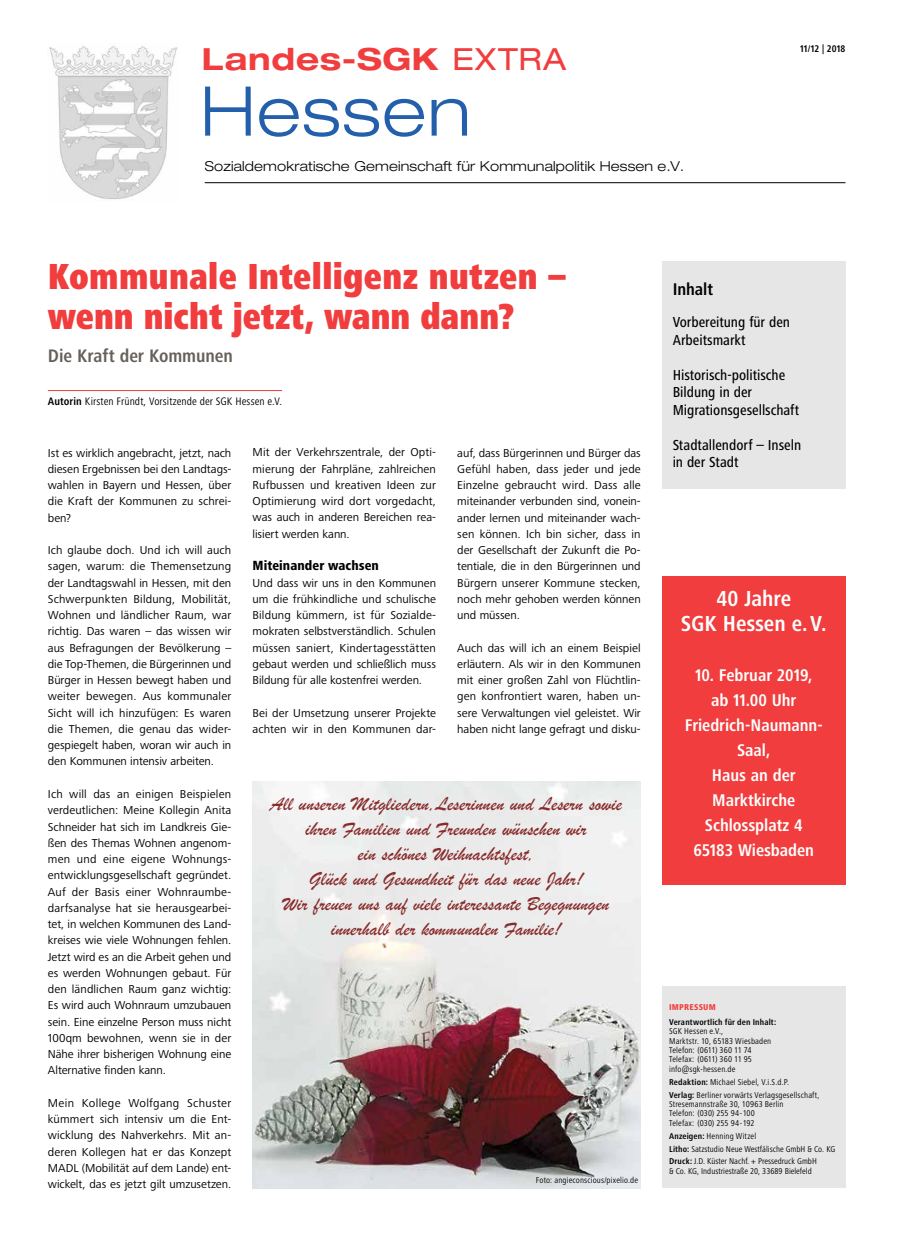
<style>
.page{position:relative;width:904px;height:1241px;background:#fff}
.page>*{position:absolute;margin:0;border:0;box-sizing:border-box;transform-origin:0 0}
.t1{font:300 expanded 68.62px "Helvetica Neue LT Pro";letter-spacing:.02em;color:#245fac}
.t2{font:900 condensed 37.5px/40px "Frutiger Next Pro";letter-spacing:.005em;color:#f13d3d;scale:.92 1}
.t3{font:700 expanded 30.5px "Helvetica Neue LT Pro";letter-spacing:.02em;color:#f13d3d}
.t4{font:700 condensed 22.5px/25px "Frutiger Next Pro";letter-spacing:-.005em;color:#fff;text-align:center}
.t5{font:20px/25px "Brush Script";color:#892b2b;text-align:center}
.t6{font:700 condensed 18.75px "Frutiger Next Pro";letter-spacing:-.005em;color:#66605c}
.t7{font:700 condensed 17.5px/25px "Frutiger Next Pro";letter-spacing:-.005em;color:#fff;text-align:center}
.t8{font:700 condensed 17.5px "Frutiger Next Pro";letter-spacing:-.005em;color:#000}
.t9{font:500 condensed 15px/17.5px "Frutiger Next Pro";letter-spacing:-.005em;color:#000}
.t10{font:300 expanded 13.75px "Helvetica Neue LT Pro";letter-spacing:.01em;color:#000}
.t11{font:800 condensed 13.75px "Frutiger Next Pro";letter-spacing:.005em;color:#000}
.t12{font:11.88px/16.2px "Frutiger Next Pro";color:#000;text-align:justify}
.t13{font:condensed 11.25px "Frutiger Next Pro";letter-spacing:.01em;color:#000}
.t14{font:700 condensed 10px "Frutiger Next Pro";letter-spacing:.005em;color:#000}
.t15{font:condensed 8.75px/9.4px "Frutiger Next Pro";letter-spacing:.015em;color:#000}
.t16{font:700 condensed 8.75px "Frutiger Next Pro";letter-spacing:.015em;color:#000}
.t17{font:800 condensed 8.75px "Frutiger Next Pro";letter-spacing:.025em;color:#f13d3d}
.s1{font-weight:400}
.s2{font-weight:700}
</style>
<div class="page">
<div style="left:662px;top:261px;width:183px;height:228px;background:#e7e6e6"></div>
<hr style="left:48px;top:390px;width:234px;height:1px;background:#f13d3d">
<hr style="left:205px;top:182px;width:640px;height:1px;background:#000">
<img style="left:49px;top:46px;width:128px;height:153px">
<img style="left:252px;top:781px;width:388px;height:407px">
<div style="left:662px;top:986px;width:183px;height:202px;background:#e7e6e6"></div>
<div style="left:662px;top:575px;width:183px;height:309px;background:#f13d3d"></div>
<h3 class="t3" style="left:202px;top:39px;width:366px">Landes-SGK <span class="s1">EXTRA</span></h3>
<h1 class="t1" style="left:201px;top:69px;width:272px">Hessen</h1>
<p class="t10" style="left:205px;top:157px;width:481px">Sozialdemokratische Gemeinschaft für Kommunalpolitik Hessen e.V.</p>
<p class="t14" style="left:800px;top:42px;width:47px">11/12 | 2018</p>
<h2 class="t2" style="left:48px;top:256px;width:564px">Kommunale Intelligenz nutzen – wenn nicht jetzt, wann dann?</h2>
<h3 class="t6" style="left:48px;top:345px;width:187px">Die Kraft der Kommunen</h3>
<p class="t13" style="left:48px;top:395px;width:236px"><span class="s2">Autorin</span> Kirsten Fründt, Vorsitzende der SGK Hessen e.V.</p>
<p class="t12" style="left:48px;top:444px;width:185px">Ist es wirklich angebracht, jetzt, nach diesen Ergebnissen bei den Landtags&shy;wahlen in Bayern und Hessen, über die Kraft der Kommunen zu schrei&shy;ben?</p>
<p class="t12" style="left:48px;top:542px;width:185px">Ich glaube doch. Und ich will auch sagen, warum: die Themensetzung der Landtagswahl in Hessen, mit den Schwerpunkten Bildung, Mobilität, Wohnen und ländlicher Raum, war richtig. Das waren – das wissen wir aus Befragungen der Bevölkerung – die Top-Themen, die Bürgerinnen und Bürger in Hessen bewegt haben und weiter bewegen. Aus kommunaler Sicht will ich hinzufügen: Es waren die Themen, die genau das wider&shy;gespiegelt haben, woran wir auch in den Kommunen intensiv arbeiten.</p>
<p class="t12" style="left:48px;top:785px;width:185px">Ich will das an einigen Beispielen verdeutlichen: Meine Kollegin Anita Schneider hat sich im Landkreis Gie&shy;ßen des Themas Wohnen angenom&shy;men und eine eigene Wohnungs&shy;entwicklungsgesellschaft gegründet.<br>Auf der Basis einer Wohnraumbe&shy;darfsanalyse hat sie herausgearbei&shy;tet, in welchen Kommunen des Land&shy;kreises wie viele Wohnungen fehlen.<br>Jetzt wird es an die Arbeit gehen und es werden Wohnungen gebaut. Für den ländlichen Raum ganz wichtig:<br>Es wird auch Wohnraum umzubauen sein. Eine einzelne Person muss nicht 100qm bewohnen, wenn sie in der Nähe ihrer bisherigen Wohnung eine Alternative finden kann.</p>
<p class="t12" style="left:48px;top:1094px;width:185px">Mein Kollege Wolfgang Schuster kümmert sich intensiv um die Ent&shy;wicklung des Nahverkehrs. Mit an&shy;deren Kollegen hat er das Konzept MADL (Mobilität auf dem Lande) ent&shy;wickelt, das es jetzt gilt umzusetzen.</p>
<p class="t12" style="left:252px;top:444px;width:185px">Mit der Verkehrszentrale, der Opti&shy;mierung der Fahrpläne, zahlreichen Rufbussen und kreativen Ideen zur Optimierung wird dort vorgedacht, was auch in anderen Bereichen rea&shy;lisiert werden kann.</p>
<p class="t11" style="left:252px;top:558px;width:128px">Miteinander wachsen</p>
<p class="t12" style="left:252px;top:574px;width:185px">Und dass wir uns in den Kommunen um die frühkindliche und schulische Bildung kümmern, ist für Sozialde&shy;mokraten selbstverständlich. Schulen müssen saniert, Kindertagesstätten gebaut werden und schließlich muss Bildung für alle kostenfrei werden.</p>
<p class="t12" style="left:252px;top:704px;width:185px">Bei der Umsetzung unserer Projekte achten wir in den Kommunen dar-</p>
<p class="t12" style="left:457px;top:444px;width:185px">auf, dass Bürgerinnen und Bürger das Gefühl haben, dass jeder und jede Einzelne gebraucht wird. Dass alle miteinander verbunden sind, vonein&shy;ander lernen und miteinander wach&shy;sen können. Ich bin sicher, dass in der Gesellschaft der Zukunft die Po&shy;tentiale, die in den Bürgerinnen und Bürgern unserer Kommune stecken, noch mehr gehoben werden können und müssen.</p>
<p class="t12" style="left:457px;top:639px;width:185px">Auch das will ich an einem Beispiel erläutern. Als wir in den Kommunen mit einer großen Zahl von Flüchtlin&shy;gen konfrontiert waren, haben un&shy;sere Verwaltungen viel geleistet. Wir haben nicht lange gefragt und disku-</p>
<p class="t5" style="left:270px;top:791px;width:353px">All unseren Mitgliedern,Leserinnen und Lesern sowie ihren Familien und Freunden wünschen wir<br>ein schönes Weihnachtsfest,<br>Glück und Gesundheit für das neue Jahr!<br>Wir freuen uns auf viele interessante Begegnungen innerhalb der kommunalen Familie!</p>
<p class="t15" style="left:536px;top:1175px;width:104px">Foto: angieconscious/pixelio.de</p>
<h3 class="t8" style="left:672px;top:279px;width:42px">Inhalt</h3>
<p class="t9" style="left:672px;top:313px;width:119px">Vorbereitung für den<br>Arbeitsmarkt</p>
<p class="t9" style="left:672px;top:366px;width:128px">Historisch-politische<br>Bildung in der<br>Migrationsgesellschaft</p>
<p class="t9" style="left:672px;top:436px;width:130px">Stadtallendorf – Inseln in der Stadt</p>
<h3 class="t4" style="left:680px;top:586px;width:147px">40 Jahre<br>SGK Hessen e.V.</h3>
<h3 class="t7" style="left:684px;top:663px;width:139px">10. Februar 2019, ab 11.00 Uhr<br>Friedrich-Naumann-<br>Saal,<br>Haus an der<br>Marktkirche<br>Schlossplatz 4<br>65183 Wiesbaden</h3>
<p class="t17" style="left:669px;top:1002px;width:48px">IMPRESSUM</p>
<p class="t16" style="left:669px;top:1016px;width:108px">Verantwortlich für den Inhalt:</p>
<p class="t15" style="left:669px;top:1026px;width:104px">SGK Hessen e.V.,<br>Marktstr. 10, 65183 Wiesbaden<br>Telefon: (0611) 360 11 74<br>Telefax: (0611) 360 11 95 info@sgk-hessen.de</p>
<p class="t15" style="left:669px;top:1075px;width:152px;line-height:12.9px"><span class="s2">Redaktion:</span> Michael Siebel, V.i.S.d.P.<br><span class="s2">Verlag:</span> Berliner vorwärts Verlagsgesellschaft,</p>
<p class="t15" style="left:669px;top:1099px;width:116px">Stresemannstraße 30, 10963 Berlin<br>Telefon: (030) 255 94-100<br>Telefax: (030) 255 94-192</p>
<p class="t15" style="left:669px;top:1129px;width:168px;line-height:12.9px"><span class="s2">Anzeigen:</span> Henning Witzel<br><span class="s2">Litho:</span> Satzstudio Neue Westfälische GmbH &amp; Co. KG<br><span class="s2">Druck:</span> J.D. Küster Nachf. + Pressedruck GmbH</p>
<p class="t15" style="left:669px;top:1165px;width:144px">&amp; Co. KG, Industriestraße 20, 33689 Bielefeld</p>
</div>
